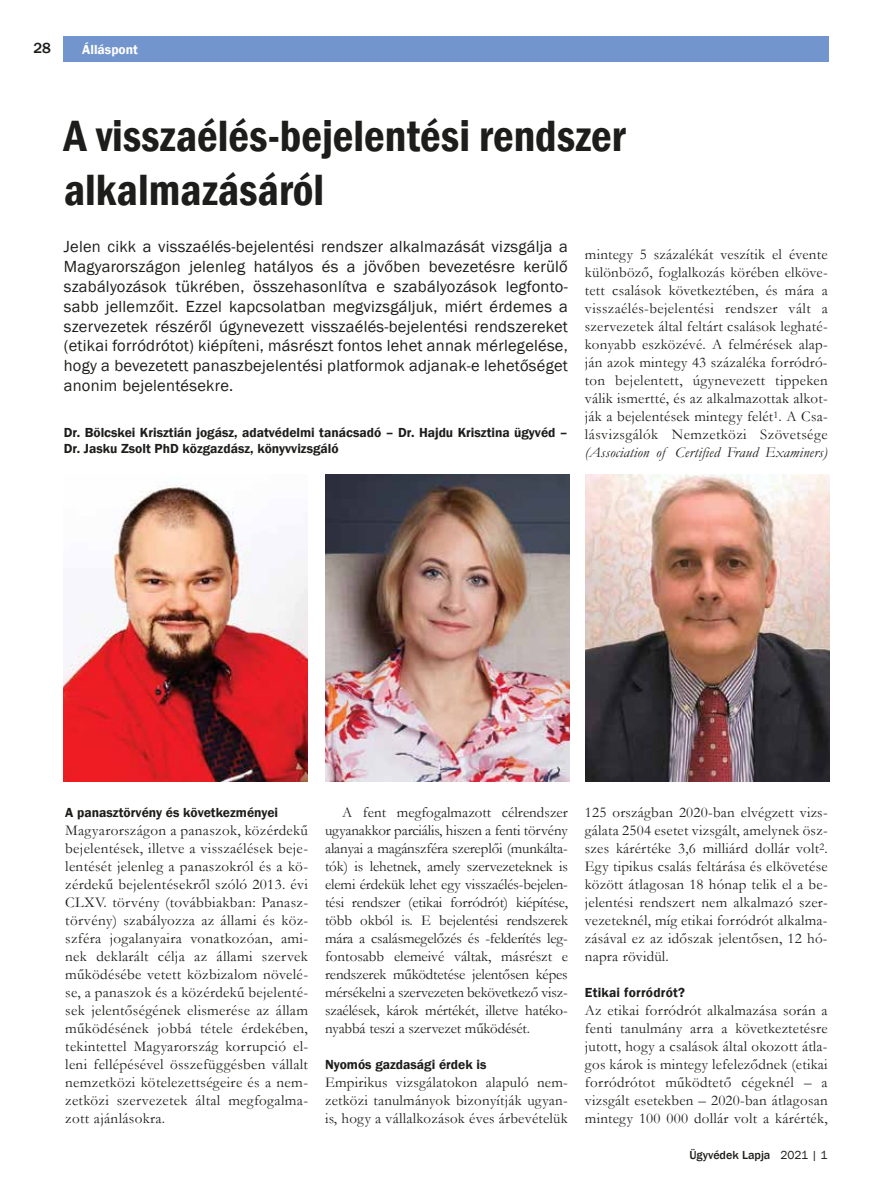
<style>
.page{position:relative;width:893px;height:1191px;background:#fff}
.page>*{position:absolute;margin:0;border:0;box-sizing:border-box;transform-origin:0 0}
.t1{font:600 condensed 45px/54px "Franklin Gothic";color:#1d1d1b}
.t2{font:16.5px/19.8px "Franklin Gothic";letter-spacing:.015em;color:#1d1d1b;text-align:justify}
.t3{font:15px/18px "Garamond";letter-spacing:.015em;color:#1d1d1b;text-align:justify}
.t4{font:italic 15px "Garamond";letter-spacing:.015em;color:#1d1d1b}
.t5{font:500 15px "Franklin Gothic";color:#1d1d1b}
.t6{font:600 13.5px/16.2px "Franklin Gothic";color:#1d1d1b}
.t7{font:600 13.5px "Franklin Gothic";color:#fff}
.t8{font:500 12px "Franklin Gothic";color:#1d1d1b}
.s1{font-weight:400}
</style>
<div class="page">
<div style="left:64px;top:36px;width:765px;height:26px;background:#7295cd"></div>
<img style="left:63px;top:482px;width:245px;height:299px">
<img style="left:325px;top:475px;width:244px;height:306px">
<img style="left:585px;top:475px;width:245px;height:306px">
<p class="t5" style="left:33px;top:39px;width:19px">28</p>
<p class="t7" style="left:82px;top:41px;width:57px">Álláspont</p>
<h1 class="t1" style="left:64px;top:108px;width:564px">A visszaélés-bejelentési rendszer alkalmazásáról</h1>
<p class="t2" style="left:64px;top:237px;width:506px">Jelen cikk a visszaélés-bejelentési rendszer alkalmazását vizsgálja a Magyarországon jelenleg hatályos és a jövőben bevezetésre kerülő szabályozások tükrében, összehasonlítva e szabályozások legfonto&shy;sabb jellemzőit. Ezzel kapcsolatban megvizsgáljuk, miért érdemes a szervezetek részéről úgynevezett visszaélés-bejelentési rendszereket (etikai forródrótot) kiépíteni, másrészt fontos lehet annak mérlegelése, hogy a bevezetett panaszbejelentési platformok adjanak-e lehetőséget anonim bejelentésekre.</p>
<p class="t6" style="left:64px;top:424px;width:506px">Dr. Bölcskei Krisztián jogász, adatvédelmi tanácsadó – Dr. Hajdu Krisztina ügyvéd –<br>Dr. Jasku Zsolt PhD közgazdász, könyvvizsgáló</p>
<p class="t3" style="left:585px;top:245px;width:244px">mintegy 5 százalékát veszítik el évente különböző, foglalkozás körében elköve&shy;tett csalások következtében, és mára a visszaélés-bejelentési rendszer vált a szervezetek által feltárt csalások leghaté&shy;konyabb eszközévé. A felmérések alap&shy;ján azok mintegy 43 százaléka forródró&shy;ton bejelentett, úgynevezett tippeken válik ismertté, és az alkalmazottak alkot&shy;ják a bejelentések mintegy felét<sup>1</sup>. A Csa&shy;lásvizsgálók Nemzetközi Szövetsége</p>
<p class="t4" style="left:585px;top:444px;width:244px">(Association of Certified Fraud Examiners)</p>
<p class="t6" style="left:65px;top:804px;width:214px">A panasztörvény és következményei</p>
<p class="t3" style="left:65px;top:821px;width:244px">Magyarországon a panaszok, közérdekű bejelentések, illetve a visszaélések beje&shy;lentését jelenleg a panaszokról és a kö&shy;zérdekű bejelentésekről szóló 2013. évi CLXV. törvény (továbbiakban: Panasz&shy;törvény) szabályozza az állami és köz&shy;szféra jogalanyaira vonatkozóan, ami&shy;nek deklarált célja az állami szervek működésébe vetett közbizalom növelé&shy;se, a panaszok és a közérdekű bejelenté&shy;sek jelentőségének elismerése az állam működésének jobbá tétele érdekében, tekintettel Magyarország korrupció el&shy;leni fellépésével összefüggésben vállalt nemzetközi kötelezettségeire és a nem&shy;zetközi szervezetek által megfogalma&shy;zott ajánlásokra.</p>
<p class="t3" style="left:325px;top:803px;width:244px;text-indent:17px">A fent megfogalmazott célrendszer ugyanakkor parciális, hiszen a fenti törvény alanyai a magánszféra szereplői (munkálta&shy;tók) is lehetnek, amely szervezeteknek is elemi érdekük lehet egy visszaélés-bejelen&shy;tési rendszer (etikai forródrót) kiépítése, több okból is. E bejelentési rendszerek mára a csalásmegelőzés és -felderítés leg&shy;fontosabb elemeivé váltak, másrészt e rendszerek működtetése jelentősen képes mérsékelni a szervezeten bekövetkező visz&shy;szaélések, károk mértékét, illetve hatéko&shy;nyabbá teszi a szervezet működését.</p>
<p class="t6" style="left:325px;top:1056px;width:163px">Nyomós gazdasági érdek is</p>
<p class="t3" style="left:325px;top:1073px;width:244px">Empirikus vizsgálatokon alapuló nem&shy;zetközi tanulmányok bizonyítják ugyan&shy;is, hogy a vállalkozások éves árbevételük</p>
<p class="t3" style="left:585px;top:803px;width:244px">125 országban 2020-ban elvégzett vizs&shy;gálata 2504 esetet vizsgált, amelynek ösz&shy;szes kárértéke 3,6 milliárd dollár volt<sup>2</sup>.<br>Egy tipikus csalás feltárása és elkövetése között átlagosan 18 hónap telik el a be&shy;jelentési rendszert nem alkalmazó szer&shy;vezeteknél, míg etikai forródrót alkalma&shy;zásával ez az időszak jelentősen, 12 hó&shy;napra rövidül.</p>
<p class="t6" style="left:585px;top:984px;width:102px">Etikai forródrót?</p>
<p class="t3" style="left:585px;top:1001px;width:244px">Az etikai forródrót alkalmazása során a fenti tanulmány arra a következtetésre jutott, hogy a csalások által okozott átla&shy;gos károk is mintegy lefeleződnek (etikai forródrótot működtető cégeknél – a vizsgált esetekben – 2020-ban átlagosan mintegy 100 000 dollár volt a kárérték,</p>
<p class="t8" style="left:689px;top:1148px;width:140px">Ügyvédek Lapja <span class="s1">2021 | 1</span></p>
</div>
